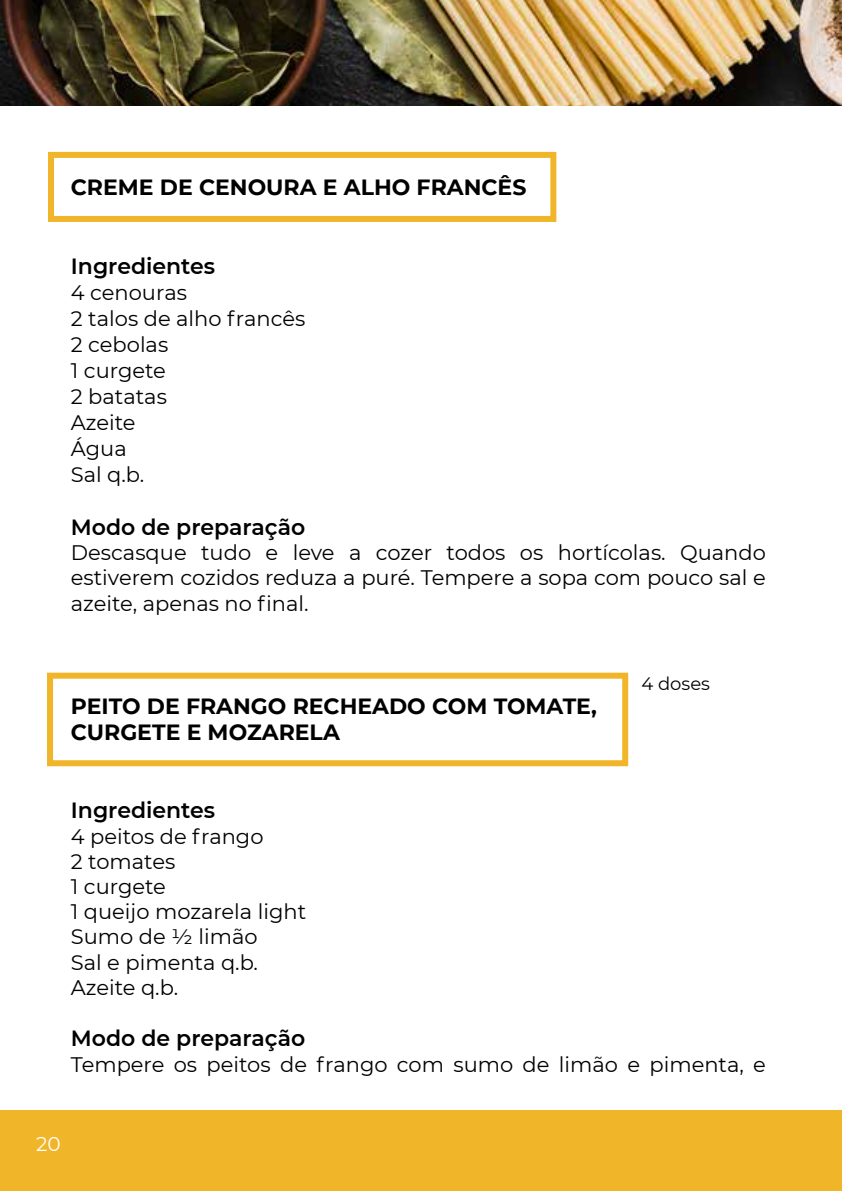
<style>
.page{position:relative;width:842px;height:1191px;background:#fff}
.page>*{position:absolute;margin:0;border:0;box-sizing:border-box;transform-origin:0 0}
.t1{font:700 22px/26.4px "Montserrat";color:#000}
.t2{font:600 22px "Montserrat";color:#000}
.t3{font:21px/25.2px "Montserrat";color:#000}
.t4{font:20px "Montserrat";color:#fff}
.t5{font:18px "Montserrat";color:#000}
</style>
<div class="page">
<div style="left:0;top:1110px;width:842px;height:81px;background:#f0b528"></div>
<div style="left:47px;top:672px;width:581px;height:94px;border:6px solid #f0b528"></div>
<div style="left:48px;top:152px;width:508px;height:70px;border:6px solid #f0b528"></div>
<img style="left:0;top:0;width:842px;height:105px">
<p class="t1" style="left:71px;top:173px;width:457px">CREME DE CENOURA E ALHO FRANCÊS</p>
<p class="t2" style="left:71px;top:251px;width:146px">Ingredientes</p>
<p class="t3" style="left:71px;top:279px;width:236px;line-height:26px">4 cenouras<br>2 talos de alho francês<br>2 cebolas<br>1 curgete<br>2 batatas<br>Azeite<br>Água<br>Sal q.b.</p>
<p class="t2" style="left:71px;top:511px;width:236px">Modo de preparação</p>
<p class="t3" style="left:71px;top:539px;width:697px;text-align:justify">Descasque tudo e leve a cozer todos os hortícolas. Quando estiverem cozidos reduza a puré. Tempere a sopa com pouco sal e azeite, apenas no final.</p>
<p class="t1" style="left:71px;top:692px;width:528px">PEITO DE FRANGO RECHEADO COM TOMATE,<br>CURGETE E MOZARELA</p>
<p class="t5" style="left:641px;top:671px;width:70px">4 doses</p>
<p class="t2" style="left:71px;top:795px;width:146px">Ingredientes</p>
<p class="t3" style="left:71px;top:822px;width:237px">4 peitos de frango<br>2 tomates<br>1 curgete<br>1 queijo mozarela light<br>Sumo de ½ limão<br>Sal e pimenta q.b.<br>Azeite q.b.</p>
<p class="t2" style="left:71px;top:1023px;width:236px">Modo de preparação</p>
<p class="t3" style="left:71px;top:1050px;width:697px">Tempere os peitos de frango com sumo de limão e pimenta, e</p>
<p class="t4" style="left:36px;top:1130px;width:26px">20</p>
</div>
